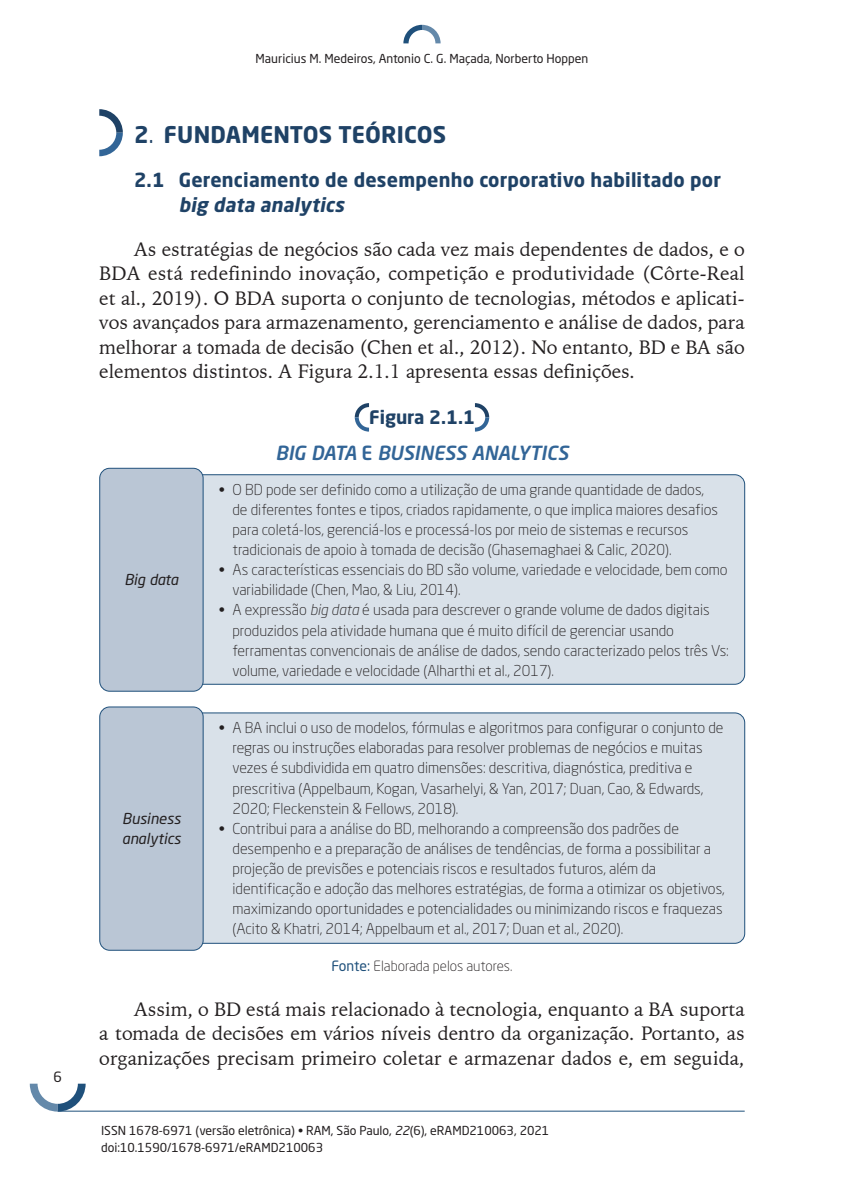
<style>
.page{position:relative;width:844px;height:1191px;background:#fff}
.page>*{position:absolute;margin:0;border:0;box-sizing:border-box;transform-origin:0 0}
.Subtit_1{font:700 22.75px "Neo Sans Std";letter-spacing:.01em;color:#1f4266}
.Corpo_do_texto{font:19.25px/24.5px "Iowan Old Style BT";letter-spacing:.005em;color:#231f20;text-align:justify}
.Subtit_2{font:700 19.25px/24.5px "Neo Sans Std";letter-spacing:.01em;color:#1f4266}
.Tabela_Tit{font:italic 500 19.25px "Neo Sans Std";color:#326597}
.Tabela_número{font:700 18.38px "Neo Sans Std";color:#1f4266}
.Figura{font:300 14.88px/20.1px "Neo Sans Std";color:#231f20}
.Figura-2{font:italic 14.88px/20.1px "Neo Sans Std";color:#231f20}
.Tabela_fonte{font:300 14px "Neo Sans Std";color:#231f20}
.t1{font:14px "Neo Sans Std";color:#231f20}
.t2{font:12.25px/17.5px "Neo Sans Std";color:#231f20}
.s1{font-weight:400}
.s2{font-style:italic}
.s3{font-style:normal}
.s4{font-weight:400;color:#1f507b}
</style>
<div class="page">
<svg style="left:30px;top:1083px;width:56px;height:28px"></svg>
<svg style="left:403px;top:25px;width:37px;height:18px"></svg>
<hr style="left:58px;top:1110px;width:686px;height:1px;background:#1f507b">
<svg style="left:99px;top:109px;width:24px;height:47px"></svg>
<svg style="left:354px;top:403px;width:15px;height:28px"></svg>
<svg style="left:475px;top:403px;width:14px;height:28px"></svg>
<div style="left:186px;top:475px;width:558px;height:209px;background:#d9e1e9;border-radius:10px"></div>
<div style="left:186px;top:474px;width:559px;height:210px;border:1px solid #1f507b;border-radius:10px"></div>
<div style="left:100px;top:468px;width:103px;height:223px;background:#bac6d5;border-radius:10px"></div>
<div style="left:99px;top:468px;width:104px;height:223px;border:1px solid #1f507b;border-radius:10px"></div>
<div style="left:186px;top:713px;width:558px;height:230px;background:#d9e1e9;border-radius:10px"></div>
<div style="left:186px;top:712px;width:559px;height:231px;border:1px solid #1f507b;border-radius:10px"></div>
<div style="left:100px;top:707px;width:103px;height:243px;background:#bac6d5;border-radius:10px"></div>
<div style="left:99px;top:706px;width:104px;height:244px;border:1px solid #1f507b;border-radius:10px"></div>
<p class="t1" style="left:53px;top:1068px;width:10px">6</p>
<p class="t2" style="left:255px;top:50px;width:334px">Mauricius M. Medeiros, Antonio C. G. Maçada, Norberto Hoppen</p>
<p class="Subtit_1" style="left:134px;top:120px;width:314px">2<span class="s1">.</span> FUNDAMENTOS TEÓRICOS</p>
<p class="Subtit_2" style="left:179px;top:167px;width:543px;text-indent:-45px">2.1 Gerenciamento de desempenho corporativo habilitado por <span class="s2">big data analytics</span></p>
<p class="Corpo_do_texto" style="left:99px;top:237px;width:647px;text-indent:35px">As estratégias de negócios são cada vez mais dependentes de dados, e o BDA está redefinindo inovação, competição e produtividade (Côrte-Real et al., 2019). O BDA suporta o conjunto de tecnologias, métodos e aplicati&shy;vos avançados para armazenamento, gerenciamento e análise de dados, para melhorar a tomada de decisão (Chen et al., 2012). No entanto, BD e BA são elementos distintos. A Figura 2.1.1 apresenta essas definições.</p>
<p class="Tabela_número" style="left:369px;top:405px;width:107px">Figura 2.1.1</p>
<p class="Tabela_Tit" style="left:275px;top:440px;width:294px">BIG DATA <span class="s3">E</span> BUSINESS ANALYTICS</p>
<p class="Figura" style="left:232px;top:479px;width:487px;text-indent:-14px">• O BD pode ser definido como a utilização de uma grande quantidade de dados, de diferentes fontes e tipos, criados rapidamente, o que implica maiores desafios para coletá-los, gerenciá-los e processá-los por meio de sistemas e recursos tradicionais de apoio à tomada de decisão (Ghasemaghaei &amp; Calic, 2020).</p>
<p class="Figura" style="left:232px;top:559px;width:496px;text-indent:-14px">• As características essenciais do BD são volume, variedade e velocidade, bem como variabilidade (Chen, Mao, &amp; Liu, 2014).</p>
<p class="Figura" style="left:232px;top:600px;width:498px;text-indent:-14px">• A expressão <span class="s2">big data</span> é usada para descrever o grande volume de dados digitais produzidos pela atividade humana que é muito difícil de gerenciar usando ferramentas convencionais de análise de dados, sendo caracterizado pelos três Vs: volume, variedade e velocidade (Alharthi et al., 2017).</p>
<p class="Figura-2" style="left:124px;top:569px;width:55px">Big data</p>
<p class="Figura-2" style="left:122px;top:808px;width:60px">Business analytics</p>
<p class="Figura" style="left:232px;top:717px;width:492px;text-indent:-14px">• A BA inclui o uso de modelos, fórmulas e algoritmos para configurar o conjunto de regras ou instruções elaboradas para resolver problemas de negócios e muitas vezes é subdividida em quatro dimensões: descritiva, diagnóstica, preditiva e prescritiva (Appelbaum, Kogan, Vasarhelyi, &amp; Yan, 2017; Duan, Cao, &amp; Edwards, 2020; Fleckenstein &amp; Fellows, 2018).</p>
<p class="Figura" style="left:232px;top:818px;width:493px;text-indent:-14px">• Contribui para a análise do BD, melhorando a compreensão dos padrões de desempenho e a preparação de análises de tendências, de forma a possibilitar a projeção de previsões e potenciais riscos e resultados futuros, além da identificação e adoção das melhores estratégias, de forma a otimizar os objetivos, maximizando oportunidades e potencialidades ou minimizando riscos e fraquezas (Acito &amp; Khatri, 2014; Appelbaum et al., 2017; Duan et al., 2020).</p>
<p class="Tabela_fonte" style="left:331px;top:958px;width:182px"><span class="s4">Fonte:</span> Elaborada pelos autores.</p>
<p class="Corpo_do_texto" style="left:99px;top:996px;width:647px;text-indent:35px">Assim, o BD está mais relacionado à tecnologia, enquanto a BA suporta a tomada de decisões em vários níveis dentro da organização. Portanto, as organizações precisam primeiro coletar e armazenar dados e, em seguida,</p>
<p class="t2" style="left:101px;top:1121px;width:449px">ISSN 1678-6971 (versão eletrônica) • RAM, São Paulo, <span class="s2">22</span>(6), eRAMD210063, 2021 doi:10.1590/1678-6971/eRAMD210063</p>
</div>
